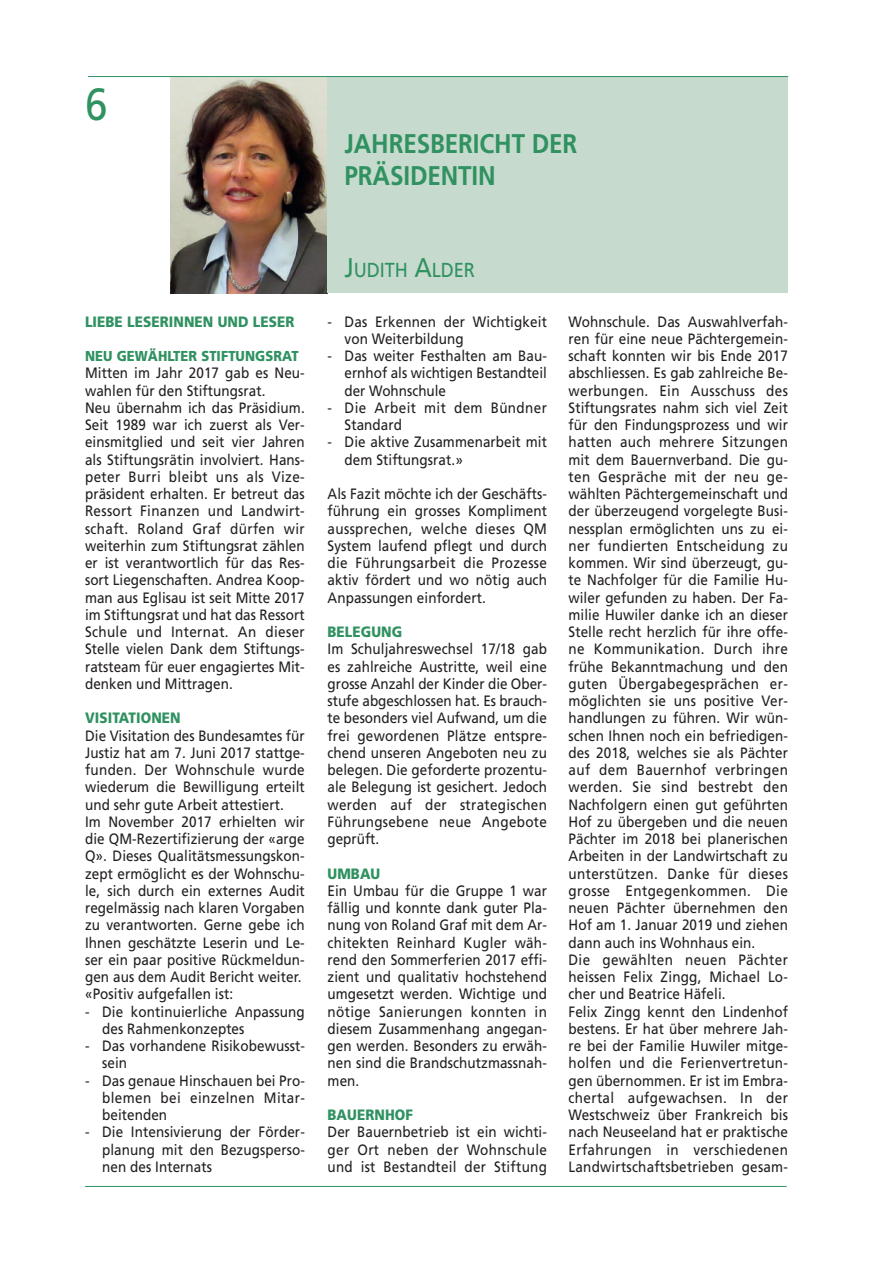
<style>
.page{position:relative;width:893px;height:1263px;background:#fff}
.page>*{position:absolute;margin:0;border:0;box-sizing:border-box;transform-origin:0 0}
.t1{font:45px "Frutiger";color:#309161;scale:.9 1}
.t2{font:700 27px/32.4px "Frutiger";letter-spacing:-.005em;color:#309161;scale:.9 1}
.t3{font:20.25px "Frutiger";letter-spacing:-.005em;color:#309161;scale:.9 1}
.t4{font:15px/17.2px "Frutiger";letter-spacing:.005em;color:#231f20;scale:.9 1}
.t5{font:900 15px "Frutiger";letter-spacing:.005em;color:#309161;scale:.9 1}
.t6{font:15px/17.2px "Frutiger";letter-spacing:.03em;color:#231f20;scale:.9 1}
.t7{font:900 14.4px "Frutiger";letter-spacing:.005em;color:#309161;scale:.9 1}
.s1{font-size:27px}
</style>
<div class="page">
<hr style="left:85px;top:1186px;width:702px;height:1px;background:#309161">
<img style="left:170px;top:78px;width:158px;height:215px">
<div style="left:328px;top:77px;width:460px;height:216px;background:#c6dbcd"></div>
<hr style="left:88px;top:76px;width:700px;height:1px;background:#309161">
<h1 class="t1" style="left:85px;top:86px;width:27px">6</h1>
<h2 class="t2" style="left:345px;top:130px;width:260px">JAHRESBERICHT DER<br>PRÄSIDENTIN</h2>
<p class="t5" style="left:85px;top:315px;width:234px">LIEBE LESERINNEN UND LESER</p>
<p class="t7" style="left:85px;top:350px;width:239px">NEU GEWÄHLTER STIFTUNGSRAT</p>
<p class="t4" style="left:85px;top:366px;width:246px">Mitten im Jahr 2017 gab es Neu&shy;wahlen für den Stiftungsrat.<br>Neu übernahm ich das Präsidium.<br>Seit 1989 war ich zuerst als Ver&shy;einsmitglied und seit vier Jahren als Stiftungsrätin involviert. Hans&shy;peter Burri bleibt uns als Vize&shy;präsident erhalten. Er betreut das<br>Ressort Finanzen und Landwirt&shy;schaft. Roland Graf dürfen wir weiterhin zum Stiftungsrat zählen er ist verantwortlich für das Res&shy;sort Liegenschaften. Andrea Koop&shy;man aus Eglisau ist seit Mitte 2017 im Stiftungsrat und hat das Ressort<br>Schule und Internat. An dieser<br>Stelle vielen Dank dem Stiftungs&shy;ratsteam für euer engagiertes Mit&shy;denken und Mittragen.</p>
<p class="t5" style="left:85px;top:712px;width:108px">VISITATIONEN</p>
<p class="t4" style="left:85px;top:728px;width:246px">Die Visitation des Bundesamtes für<br>Justiz hat am 7. Juni 2017 stattge&shy;funden. Der Wohnschule wurde wiederum die Bewilligung erteilt und sehr gute Arbeit attestiert.<br>Im November 2017 erhielten wir die QM-Rezertifizierung der «arge<br>Q». Dieses Qualitätsmessungskon&shy;zept ermöglicht es der Wohnschu&shy;le, sich durch ein externes Audit regelmässig nach klaren Vorgaben zu verantworten. Gerne gebe ich<br>Ihnen geschätzte Leserin und Le&shy;ser ein paar positive Rückmeldun&shy;gen aus dem Audit Bericht weiter. «Positiv aufgefallen ist:</p>
<p class="t4" style="left:102px;top:1004px;width:227px;text-indent:-17px">- Die kontinuierliche Anpassung des Rahmenkonzeptes</p>
<p class="t4" style="left:102px;top:1038px;width:227px;text-indent:-17px">- Das vorhandene Risikobewusst&shy;sein</p>
<p class="t4" style="left:102px;top:1073px;width:227px;text-align:justify;text-indent:-17px">- Das genaue Hinschauen bei Pro&shy;blemen bei einzelnen Mitar&shy;beitenden</p>
<p class="t4" style="left:102px;top:1125px;width:227px;text-align:justify;text-indent:-17px">- Die Intensivierung der Förder&shy;planung mit den Bezugsperso&shy;nen des Internats</p>
<h3 class="t3" style="left:345px;top:262px;width:146px"><span class="s1">J</span>UDITH <span class="s1">A</span>LDER</h3>
<p class="t4" style="left:345px;top:314px;width:226px;text-indent:-17px">- Das Erkennen der Wichtigkeit von Weiterbildung</p>
<p class="t4" style="left:345px;top:348px;width:226px;text-align:justify;text-indent:-17px">- Das weiter Festhalten am Bau&shy;ernhof als wichtigen Bestandteil der Wohnschule</p>
<p class="t6" style="left:345px;top:400px;width:226px;text-indent:-17px">- Die Arbeit mit dem Bündner<br>Standard</p>
<p class="t4" style="left:345px;top:435px;width:226px;text-indent:-17px">- Die aktive Zusammenarbeit mit dem Stiftungsrat.»</p>
<p class="t4" style="left:328px;top:486px;width:245px;text-align:justify">Als Fazit möchte ich der Geschäfts&shy;führung ein grosses Kompliment aussprechen, welche dieses QM System laufend pflegt und durch die Führungsarbeit die Prozesse aktiv fördert und wo nötig auch Anpassungen einfordert.</p>
<p class="t5" style="left:328px;top:626px;width:85px">BELEGUNG</p>
<p class="t4" style="left:328px;top:642px;width:245px;text-align:justify">Im Schuljahreswechsel 17/18 gab es zahlreiche Austritte, weil eine grosse Anzahl der Kinder die Ober&shy;stufe abgeschlossen hat. Es brauch&shy;te besonders viel Aufwand, um die frei gewordenen Plätze entspre&shy;chend unseren Angeboten neu zu belegen. Die geforderte prozentu&shy;ale Belegung ist gesichert. Jedoch werden auf der strategischen Führungsebene neue Angebote geprüft.</p>
<p class="t5" style="left:328px;top:867px;width:60px">UMBAU</p>
<p class="t4" style="left:328px;top:883px;width:245px;text-align:justify">Ein Umbau für die Gruppe 1 war fällig und konnte dank guter Pla&shy;nung von Roland Graf mit dem Ar&shy;chitekten Reinhard Kugler wäh&shy;rend den Sommerferien 2017 effi&shy;zient und qualitativ hochstehend umgesetzt werden. Wichtige und nötige Sanierungen konnten in diesem Zusammenhang angegan&shy;gen werden. Besonders zu erwäh&shy;nen sind die Brandschutzmassnah&shy;men.</p>
<p class="t5" style="left:328px;top:1109px;width:96px">BAUERNHOF</p>
<p class="t4" style="left:328px;top:1125px;width:245px;text-align:justify">Der Bauernbetrieb ist ein wichti&shy;ger Ort neben der Wohnschule und ist Bestandteil der Stiftung</p>
<p class="t4" style="left:568px;top:314px;width:245px">Wohnschule. Das Auswahlverfah&shy;ren für eine neue Pächtergemein&shy;schaft konnten wir bis Ende 2017 abschliessen. Es gab zahlreiche Be&shy;werbungen. Ein Ausschuss des<br>Stiftungsrates nahm sich viel Zeit für den Findungsprozess und wir hatten auch mehrere Sitzungen mit dem Bauernverband. Die gu&shy;ten Gespräche mit der neu ge&shy;wählten Pächtergemeinschaft und der überzeugend vorgelegte Busi&shy;nessplan ermöglichten uns zu ei&shy;ner fundierten Entscheidung zu kommen. Wir sind überzeugt, gu&shy;te Nachfolger für die Familie Hu&shy;wiler gefunden zu haben. Der Fa&shy;milie Huwiler danke ich an dieser<br>Stelle recht herzlich für ihre offe&shy;ne Kommunikation. Durch ihre frühe Bekanntmachung und den guten Übergabegesprächen er&shy;möglichten sie uns positive Ver&shy;handlungen zu führen. Wir wün&shy;schen Ihnen noch ein befriedigen&shy;des 2018, welches sie als Pächter auf dem Bauernhof verbringen werden. Sie sind bestrebt den<br>Nachfolgern einen gut geführten<br>Hof zu übergeben und die neuen<br>Pächter im 2018 bei planerischen<br>Arbeiten in der Landwirtschaft zu unterstützen. Danke für dieses grosse Entgegenkommen. Die neuen Pächter übernehmen den<br>Hof am 1. Januar 2019 und ziehen dann auch ins Wohnhaus ein.<br>Die gewählten neuen Pächter heissen Felix Zingg, Michael Lo&shy;cher und Beatrice Häfeli.<br>Felix Zingg kennt den Lindenhof bestens. Er hat über mehrere Jah&shy;re bei der Familie Huwiler mitge&shy;holfen und die Ferienvertretun&shy;gen übernommen. Er ist im Embra&shy;chertal aufgewachsen. In der<br>Westschweiz über Frankreich bis nach Neuseeland hat er praktische<br>Erfahrungen in verschiedenen<br>Landwirtschaftsbetrieben gesam-</p>
</div>
